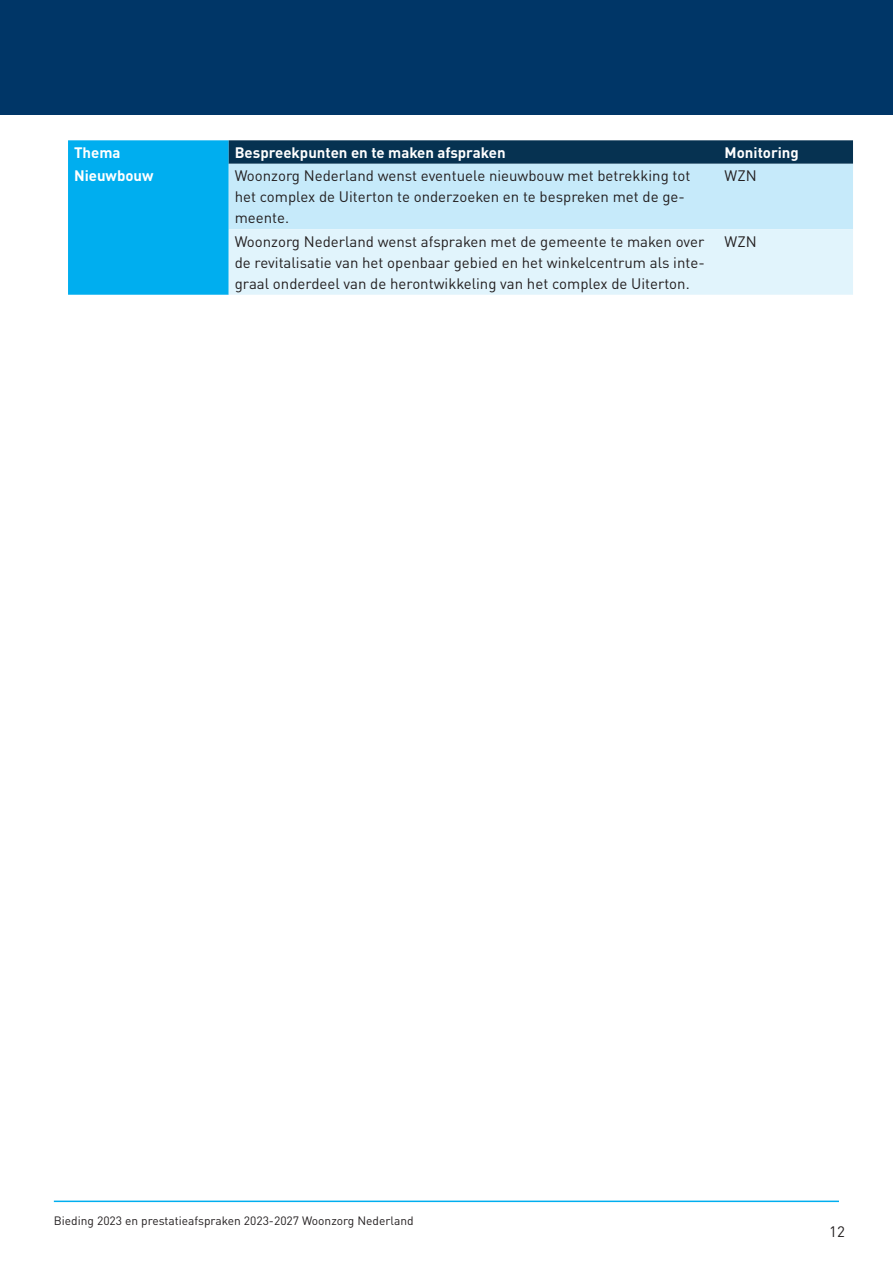
<style>
.page{position:relative;width:893px;height:1263px;background:#fff}
.page>*{position:absolute;margin:0;border:0;box-sizing:border-box;transform-origin:0 0}
.t1{font:15px/21px "DIN Pro";color:#231f20}
.t2{font:700 15px "DIN Pro";color:#fff}
.t3{font:12px "DIN Pro";color:#231f20}
</style>
<div class="page">
<hr style="left:54px;top:1200px;width:785px;height:2px;background:#00aeef">
<svg style="left:68px;top:140px;width:785px;height:155px;background:#8fcbe4"></svg>
<div style="left:0;top:0;width:893px;height:114px;background:#003667"></div>
<p class="t2" style="left:74px;top:140px;width:48px">Thema</p>
<p class="t2" style="left:235px;top:140px;width:272px">Bespreekpunten en te maken afspraken</p>
<p class="t2" style="left:725px;top:140px;width:76px">Monitoring</p>
<p class="t2" style="left:74px;top:163px;width:81px">Nieuwbouw</p>
<p class="t1" style="left:235px;top:164px;width:457px">Woonzorg Nederland wenst eventuele nieuwbouw met betrekking tot het complex de Uiterton te onderzoeken en te bespreken met de ge&shy;meente.</p>
<p class="t1" style="left:725px;top:164px;width:34px">WZN</p>
<p class="t1" style="left:235px;top:229px;width:471px;text-align:justify">Woonzorg Nederland wenst afspraken met de gemeente te maken over de revitalisatie van het openbaar gebied en het winkelcentrum als inte&shy;graal onderdeel van de herontwikkeling van het complex de Uiterton.</p>
<p class="t1" style="left:725px;top:229px;width:34px">WZN</p>
<p class="t3" style="left:54px;top:1211px;width:361px">Bieding 2023 en prestatieafspraken 2023-2027 Woonzorg Nederland</p>
<p class="t1" style="left:829px;top:1219px;width:17px">12</p>
</div>
